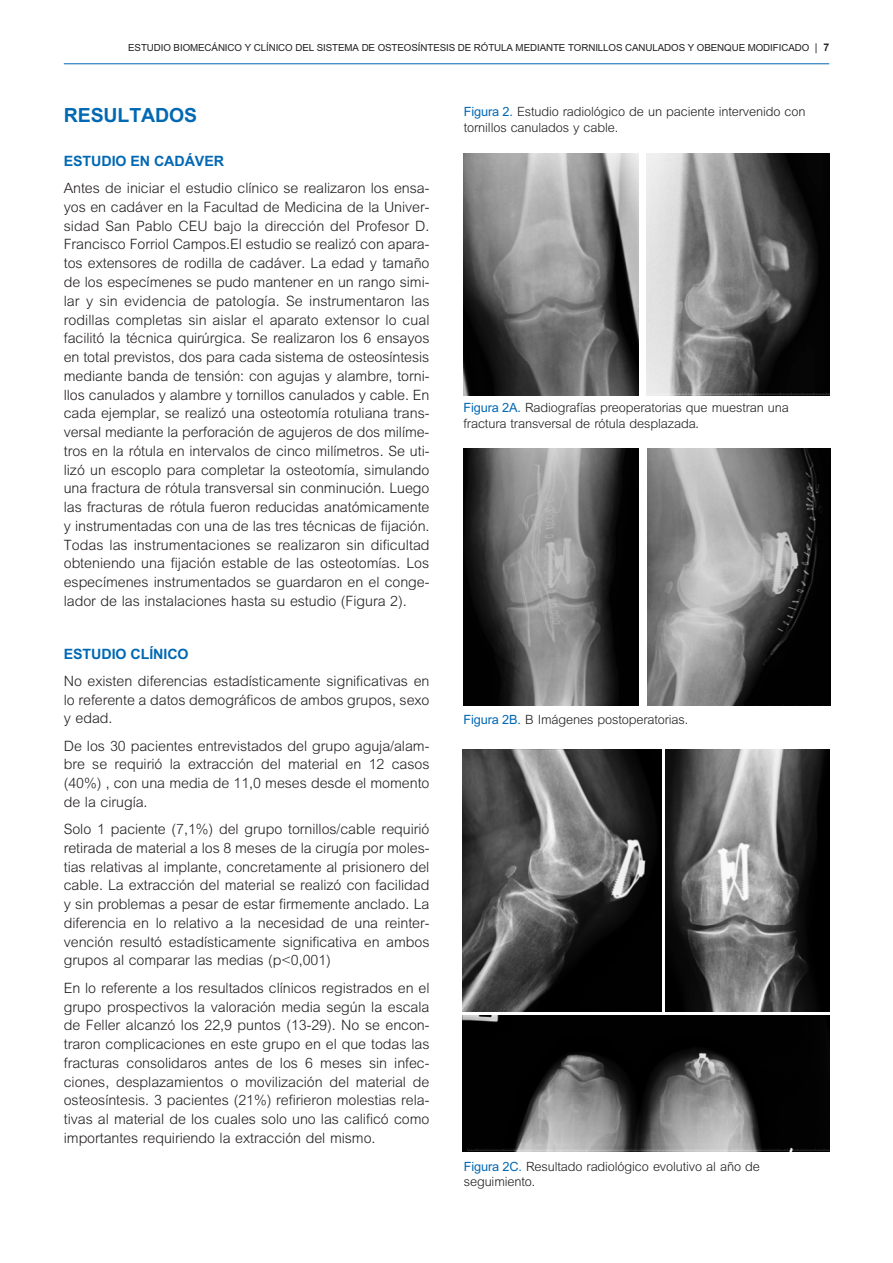
<style>
.page{position:relative;width:893px;height:1263px;background:#fff}
.page>*{position:absolute;margin:0;border:0;box-sizing:border-box;transform-origin:0 0}
.t1{font:700 19.5px "M Arial";letter-spacing:-.005em;color:#0168b3}
.t2{font:300 14.25px/18.8px "M Arial";letter-spacing:-.005em;color:#231f20;text-align:justify}
.t3{font:700 14.25px "M Arial";letter-spacing:-.005em;color:#0168b3}
.t4{font:300 12.75px/15.8px "M Arial";letter-spacing:-.01em;color:#231f20}
.t5{font:9.75px "M Arial";letter-spacing:-.01em;color:#231f20}
.s1{font-size:10.5px}
.s2{font-weight:700;font-size:10.5px}
.s3{font-weight:400;color:#0168b3}
</style>
<div class="page">
<hr style="left:64px;top:63px;width:765px;height:1px;background:#0168b3">
<img style="left:464px;top:153px;width:174px;height:242px">
<img style="left:646px;top:153px;width:183px;height:242px">
<img style="left:464px;top:448px;width:174px;height:258px">
<img style="left:647px;top:448px;width:183px;height:258px">
<img style="left:462px;top:749px;width:200px;height:262px">
<img style="left:666px;top:749px;width:163px;height:262px">
<img style="left:462px;top:1016px;width:367px;height:136px">
<p class="t5" style="left:128px;top:42px;width:702px">ESTUDIO BIOMECÁNICO Y CLÍNICO DEL SISTEMA DE OSTEOSÍNTESIS DE RÓTULA MEDIANTE TORNILLOS CANULADOS Y OBENQUE MODIFICADO <span class="s1">|</span> <span class="s2">7</span></p>
<h1 class="t1" style="left:64px;top:103px;width:135px">RESULTADOS</h1>
<p class="t3" style="left:64px;top:153px;width:20px">ESTUDIO</p>
<p class="t3" style="left:131px;top:153px;width:35px">EN CAD</p>
<p class="t3" style="left:185px;top:153px;width:21px">ÁVER</p>
<p class="t2" style="left:64px;top:179px;width:367px">Antes de iniciar el estudio clínico se realizaron los ensa&shy;yos en cadáver en la Facultad de Medicina de la Univer&shy;sidad San Pablo CEU bajo la dirección del Profesor D.<br>Francisco Forriol Campos.El estudio se realizó con apara&shy;tos extensores de rodilla de cadáver. La edad y tamaño de los especímenes se pudo mantener en un rango simi&shy;lar y sin evidencia de patología. Se instrumentaron las rodillas completas sin aislar el aparato extensor lo cual facilitó la técnica quirúrgica. Se realizaron los 6 ensayos en total previstos, dos para cada sistema de osteosíntesis mediante banda de tensión: con agujas y alambre, torni&shy;llos canulados y alambre y tornillos canulados y cable. En cada ejemplar, se realizó una osteotomía rotuliana trans&shy;versal mediante la perforación de agujeros de dos milíme&shy;tros en la rótula en intervalos de cinco milímetros. Se uti&shy;lizó un escoplo para completar la osteotomía, simulando una fractura de rótula transversal sin conminución. Luego las fracturas de rótula fueron reducidas anatómicamente y instrumentadas con una de las tres técnicas de fijación.<br>Todas las instrumentaciones se realizaron sin dificultad obteniendo una fijación estable de las osteotomías. Los especímenes instrumentados se guardaron en el conge&shy;lador de las instalaciones hasta su estudio (Figura 2).</p>
<p class="t3" style="left:64px;top:645px;width:20px">ESTUDIO</p>
<p class="t3" style="left:131px;top:645px;width:33px">CLÍNICO</p>
<p class="t2" style="left:64px;top:671px;width:367px">No existen diferencias estadísticamente significativas en lo referente a datos demográficos de ambos grupos, sexo y edad.</p>
<p class="t2" style="left:64px;top:736px;width:367px">De los 30 pacientes entrevistados del grupo aguja/alam&shy;bre se requirió la extracción del material en 12 casos (40%) , con una media de 11,0 meses desde el momento de la cirugía.</p>
<p class="t2" style="left:64px;top:820px;width:367px">Solo 1 paciente (7,1%) del grupo tornillos/cable requirió retirada de material a los 8 meses de la cirugía por moles&shy;tias relativas al implante, concretamente al prisionero del cable. La extracción del material se realizó con facilidad y sin problemas a pesar de estar firmemente anclado. La diferencia en lo relativo a la necesidad de una reinter&shy;vención resultó estadísticamente significativa en ambos grupos al comparar las medias (p&lt;0,001)</p>
<p class="t2" style="left:64px;top:978px;width:367px">En lo referente a los resultados clínicos registrados en el grupo prospectivos la valoración media según la escala de Feller alcanzó los 22,9 puntos (13-29). No se encon&shy;traron complicaciones en este grupo en el que todas las fracturas consolidaros antes de los 6 meses sin infec&shy;ciones, desplazamientos o movilización del material de osteosíntesis. 3 pacientes (21%) refirieron molestias rela&shy;tivas al material de los cuales solo uno las calificó como importantes requiriendo la extracción del mismo.</p>
<p class="t4" style="left:464px;top:104px;width:343px"><span class="s3">FIGURA 2.</span> Estudio radiológico de un paciente intervenido con tornillos canulados y cable.</p>
<p class="t4" style="left:463px;top:399px;width:327px"><span class="s3">FIGURA 2A.</span> Radiografías preoperatorias que muestran una fractura transversal de rótula desplazada.</p>
<p class="t4" style="left:463px;top:712px;width:226px"><span class="s3">FIGURA 2B.</span> B Imágenes postoperatorias.</p>
<p class="t4" style="left:464px;top:1158px;width:298px"><span class="s3">FIGURA 2C.</span> Resultado radiológico evolutivo al año de seguimiento.</p>
</div>
